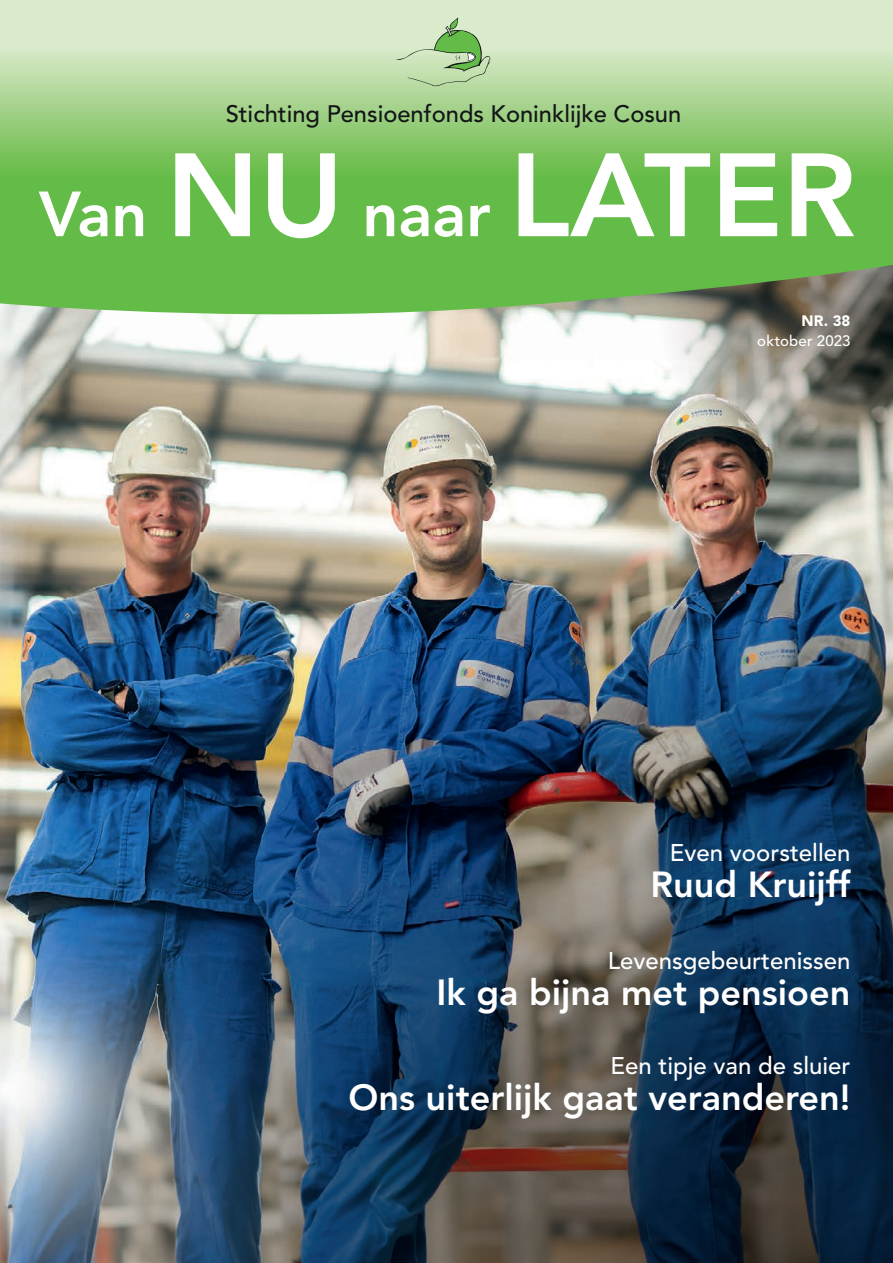
<style>
.page{position:relative;width:893px;height:1263px;background:#fff}
.page>*{position:absolute;margin:0;border:0;box-sizing:border-box;transform-origin:0 0}
.t1{font:800 63px "Avenir LT Std";color:#fff}
.t2{font:800 36px "Avenir LT Std";color:#fff}
.t3{font:500 24px "Avenir LT Std";color:#fff}
.t4{font:500 23.7px "Avenir LT Std";color:#121617}
.t5{font:500 15px "Avenir LT Std";letter-spacing:.01em;color:#fff}
.t6{font:900 15px "Avenir LT Std";color:#fff}
.s1{font-size:117px}
</style>
<div class="page">
<img style="left:0;top:324px;width:893px;height:203px">
<img style="left:655px;top:324px;width:238px;height:163px">
<svg style="left:0;top:0;width:893px;height:324px;background:#90c878"></svg>
<svg style="left:395px;top:18px;width:95px;height:71px;background:#b5d5a4"></svg>
<img style="left:0;top:527px;width:893px;height:736px">
<p class="t4" style="left:226px;top:101px;width:457px">Stichting Pensioenfonds Koninklijke Cosun</p>
<h1 class="t1" style="left:39px;top:177px;width:819px">Van <span class="s1">NU</span> naar <span class="s1">LATER</span></h1>
<p class="t6" style="left:801px;top:312px;width:50px">NR. 38</p>
<p class="t5" style="left:757px;top:332px;width:95px">oktober 2023</p>
<p class="t3" style="left:670px;top:839px;width:182px">Even voorstellen</p>
<p class="t2" style="left:650px;top:863px;width:202px">Ruud Kruijff</p>
<p class="t3" style="left:608px;top:947px;width:244px">Levensgebeurtenissen</p>
<p class="t2" style="left:436px;top:971px;width:416px">Ik ga bijna met pensioen</p>
<p class="t3" style="left:610px;top:1052px;width:241px">Een tipje van de sluier</p>
<p class="t2" style="left:348px;top:1076px;width:504px">Ons uiterlijk gaat veranderen!</p>
</div>
